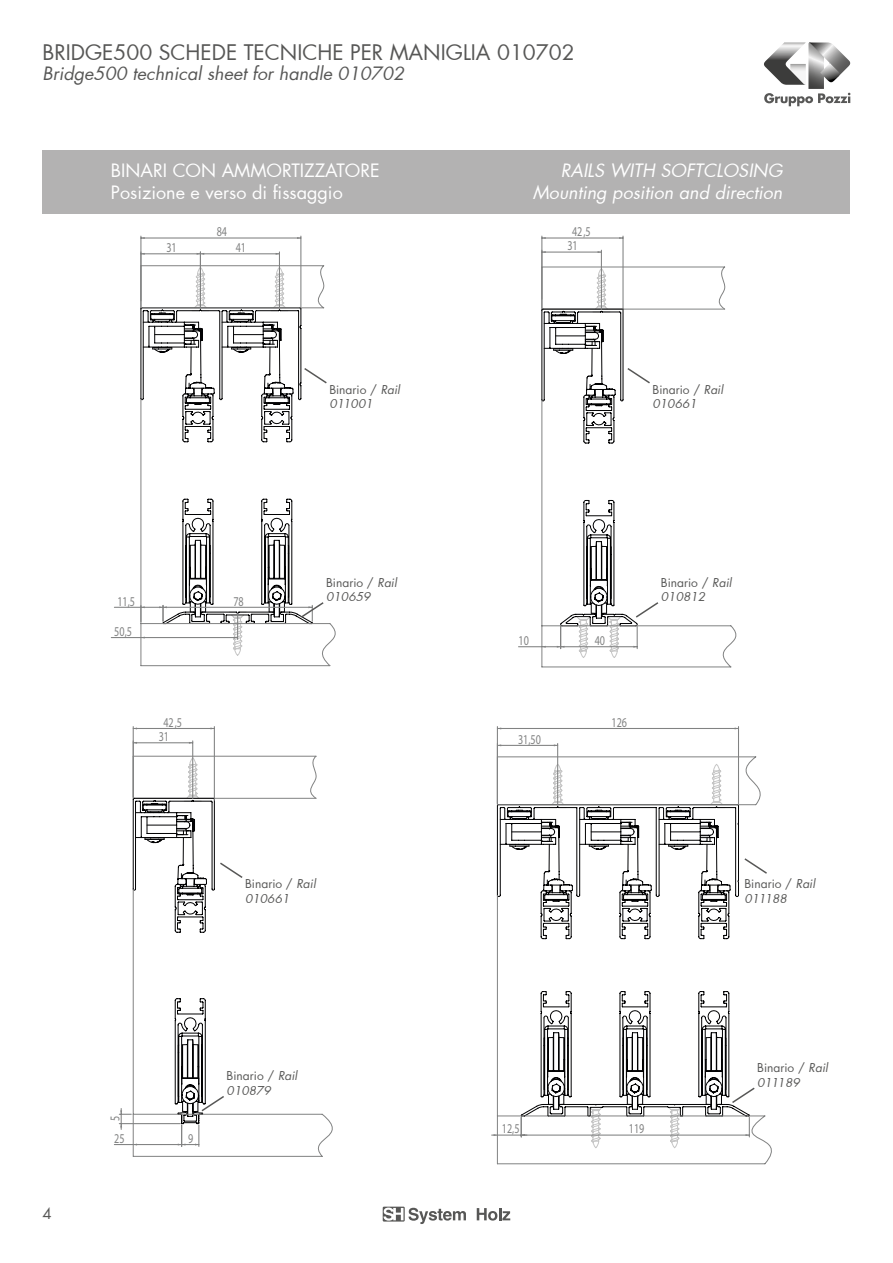
<style>
.page{position:relative;width:893px;height:1263px;background:#fff}
.page>*{position:absolute;margin:0;border:0;box-sizing:border-box;transform-origin:0 0}
.t1{font:21px "Futura";color:#575756}
.t2{font:18px/22.5px "Futura";color:#fff}
.t3{font:italic 18px/22.5px "Futura";color:#fff;text-align:right}
.t4{font:italic 18px "Futura";color:#575756}
.t5{font:15px "Futura";color:#575756}
.t6{font:13.5px "Myriad Pro";color:#818282;scale:.75 1}
.t7{font:italic 12px/14.4px "Futura";color:#575756}
.s1{font-style:normal}
</style>
<div class="page">
<svg style="left:383px;top:1206px;width:83px;height:18px"></svg>
<svg style="left:477px;top:1208px;width:33px;height:12px"></svg>
<svg style="left:764px;top:42px;width:86px;height:64px"></svg>
<svg style="left:497px;top:756px;width:275px;height:409px"></svg>
<hr style="left:497px;top:726px;width:1px;height:78px;background:#818282">
<hr style="left:738px;top:726px;width:1px;height:78px;background:#818282">
<hr style="left:497px;top:728px;width:241px;height:1px;background:#818282">
<hr style="left:557px;top:743px;width:1px;height:62px;background:#818282">
<hr style="left:497px;top:745px;width:61px;height:1px;background:#818282">
<svg style="left:541px;top:266px;width:196px;height:402px"></svg>
<hr style="left:601px;top:250px;width:1px;height:60px;background:#818282">
<hr style="left:542px;top:252px;width:59px;height:1px;background:#818282">
<hr style="left:541px;top:236px;width:1px;height:63px;background:#818282">
<hr style="left:622px;top:236px;width:2px;height:75px;background:#818282">
<hr style="left:542px;top:237px;width:81px;height:2px;background:#818282">
<svg style="left:140px;top:265px;width:196px;height:402px"></svg>
<hr style="left:111px;top:637px;width:30px;height:1px;background:#818282">
<hr style="left:140px;top:236px;width:1px;height:65px;background:#818282">
<hr style="left:300px;top:236px;width:1px;height:71px;background:#818282">
<hr style="left:141px;top:237px;width:160px;height:2px;background:#818282">
<hr style="left:141px;top:253px;width:59px;height:1px;background:#818282">
<hr style="left:200px;top:252px;width:1px;height:56px;background:#818282">
<hr style="left:279px;top:252px;width:1px;height:56px;background:#818282">
<hr style="left:200px;top:253px;width:79px;height:1px;background:#818282">
<div style="left:43px;top:150px;width:807px;height:64px;background:#b3b2b2"></div>
<svg style="left:132px;top:755px;width:201px;height:402px"></svg>
<hr style="left:192px;top:741px;width:1px;height:58px;background:#818282">
<hr style="left:133px;top:742px;width:60px;height:1px;background:#818282">
<hr style="left:133px;top:726px;width:1px;height:71px;background:#818282">
<hr style="left:214px;top:726px;width:1px;height:74px;background:#818282">
<hr style="left:133px;top:728px;width:81px;height:1px;background:#818282">
<svg style="left:114px;top:266px;width:214px;height:390px"></svg>
<svg style="left:518px;top:268px;width:142px;height:391px"></svg>
<svg style="left:114px;top:757px;width:130px;height:389px"></svg>
<svg style="left:492px;top:799px;width:277px;height:350px"></svg>
<h1 class="t1" style="left:43px;top:38px;width:534px">BRIDGE500 SCHEDE TECNICHE PER MANIGLIA 010702</h1>
<h2 class="t4" style="left:43px;top:61px;width:363px">Bridge500 technical sheet for handle 010702</h2>
<h2 class="t2" style="left:111px;top:159px;width:270px">BINARI CON AMMORTIZZATORE<br>Posizione e verso di fissaggio</h2>
<h2 class="t3" style="left:533px;top:159px;width:251px">RAILS WITH SOFTCLOSING<br>Mounting position and direction</h2>
<p class="t6" style="left:217px;top:223px;width:15px">84</p>
<p class="t6" style="left:166px;top:239px;width:15px">31</p>
<p class="t6" style="left:236px;top:239px;width:15px">41</p>
<p class="t6" style="left:572px;top:223px;width:27px">42,5</p>
<p class="t6" style="left:567px;top:238px;width:15px">31</p>
<p class="t7" style="left:329px;top:382px;width:72px"><span class="s1">Binario /</span> Rail<br>011001</p>
<p class="t7" style="left:652px;top:382px;width:72px"><span class="s1">Binario /</span> Rail<br>010661</p>
<p class="t6" style="left:117px;top:593px;width:25px">11,5</p>
<p class="t6" style="left:114px;top:623px;width:25px">50,5</p>
<p class="t6" style="left:163px;top:714px;width:27px">42,5</p>
<p class="t6" style="left:159px;top:728px;width:15px">31</p>
<p class="t6" style="left:233px;top:593px;width:15px">78</p>
<p class="t7" style="left:326px;top:575px;width:72px"><span class="s1">Binario /</span> Rail<br>010659</p>
<p class="t7" style="left:661px;top:575px;width:72px"><span class="s1">Binario /</span> Rail<br>010812</p>
<p class="t6" style="left:518px;top:632px;width:15px">10</p>
<p class="t6" style="left:518px;top:731px;width:32px">31,50</p>
<p class="t6" style="left:595px;top:632px;width:15px">40</p>
<p class="t6" style="left:612px;top:714px;width:22px">126</p>
<p class="t7" style="left:245px;top:876px;width:72px"><span class="s1">Binario /</span> Rail<br>010661</p>
<p class="t7" style="left:744px;top:876px;width:72px"><span class="s1">Binario /</span> Rail<br>011188</p>
<p class="t5" style="left:43px;top:1203px;width:11px">4</p>
<p class="t6" style="left:107px;top:1121px;width:8px;rotate:-90deg">5</p>
<p class="t6" style="left:114px;top:1130px;width:15px">25</p>
<p class="t6" style="left:188px;top:1130px;width:8px">9</p>
<p class="t7" style="left:227px;top:1068px;width:72px"><span class="s1">Binario /</span> Rail<br>010879</p>
<p class="t7" style="left:757px;top:1060px;width:72px"><span class="s1">Binario /</span> Rail<br>011189</p>
<p class="t6" style="left:502px;top:1120px;width:25px">12,5</p>
<p class="t6" style="left:629px;top:1120px;width:22px">119</p>
</div>
